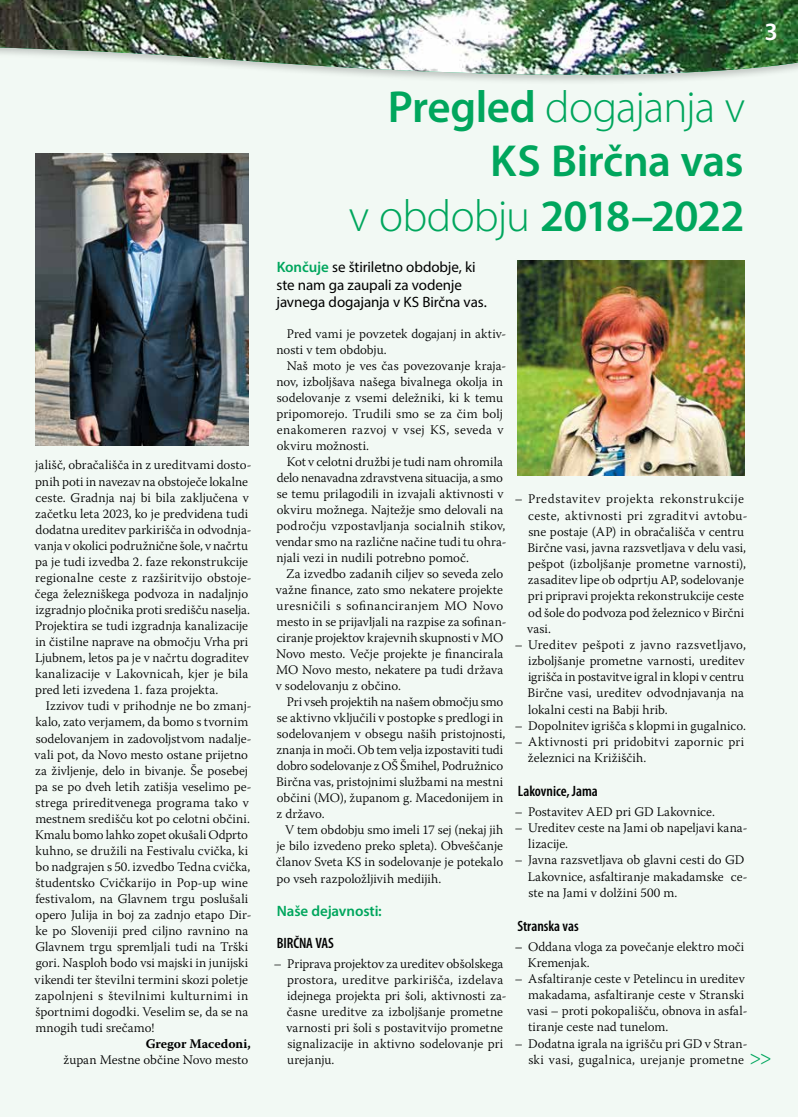
<style>
.page{position:relative;width:798px;height:1117px;background:#fff}
.page>*{position:absolute;margin:0;border:0;box-sizing:border-box;transform-origin:0 0}
.t1{font:600 45px/54px "Myriad Pro";letter-spacing:-.015em;color:#00a65d;text-align:right}
.t2{font:600 25px "Myriad Pro";color:#fff}
.t3{font:15px/17.8px "Myriad Pro";letter-spacing:-.01em;color:#000}
.t4{font:600 condensed 15px "Myriad Pro";color:#000}
.t5{font:600 15px "Myriad Pro";letter-spacing:-.005em;color:#00a65d}
.t6{font:300 13.12px/16px "Warnock Pro";letter-spacing:.005em;color:#000}
.t7{font:700 13.12px "Warnock Pro";color:#000}
.s1{font-weight:300}
.s2{font-weight:600;color:#00a65d}
.s3{font-weight:400}
.s4{font-size:22.5px;color:#00a65d}
</style>
<div class="page">
<div style="left:1px;top:94px;width:796px;height:1022px;background:#f2f9f4"></div>
<svg style="left:0;top:94px;width:1px;height:1022px"></svg>
<svg style="left:0;top:76px;width:797px;height:18px;fill:#f2f9f4"></svg>
<img style="left:0;top:0;width:797px;height:76px">
<img style="left:35px;top:153px;width:213px;height:292px">
<img style="left:517px;top:260px;width:227px;height:216px">
<p class="t6" style="left:35px;top:457px;width:218px">jališč, obračališča in z ureditvami dosto&shy;pnih poti in navezav na obstoječe lokalne ceste. Gradnja naj bi bila zaključena v začetku leta 2023, ko je predvidena tudi dodatna ureditev parkirišča in odvodnja&shy;vanja v okolici podružnične šole, v načrtu pa je tudi izvedba 2. faze rekonstrukcije regionalne ceste z razširitvijo obstoje&shy;čega železniškega podvoza in nadaljnjo izgradnjo pločnika proti središču naselja.<br>Projektira se tudi izgradnja kanalizacije in čistilne naprave na območju Vrha pri Ljubnem, letos pa je v načrtu dograditev kanalizacije v Lakovnicah, kjer je bila pred leti izvedena 1. faza projekta.</p>
<p class="t6" style="left:35px;top:697px;width:218px;text-indent:11px">Izzivov tudi v prihodnje ne bo zmanj&shy;kalo, zato verjamem, da bomo s tvornim sodelovanjem in zadovoljstvom nadalje&shy;vali pot, da Novo mesto ostane prijetno za življenje, delo in bivanje. Še posebej pa se po dveh letih zatišja veselimo pe&shy;strega prireditvenega programa tako v mestnem središču kot po celotni občini.<br>Kmalu bomo lahko zopet okušali Odprto kuhno, se družili na Festivalu cvička, ki bo nadgrajen s 50. izvedbo Tedna cvička, študentsko Cvičkarijo in Pop-up wine festivalom, na Glavnem trgu poslušali opero Julija in boj za zadnjo etapo Dir&shy;ke po Sloveniji pred ciljno ravnino na Glavnem trgu spremljali tudi na Trški gori. Nasploh bodo vsi majski in junijski vikendi ter številni termini skozi poletje zapolnjeni s številnimi kulturnimi in športnimi dogodki. Veselim se, da se na mnogih tudi srečamo!</p>
<p class="t7" style="left:146px;top:1035px;width:106px">Gregor Macedoni,</p>
<p class="t6" style="left:63px;top:1050px;width:186px">župan Mestne občine Novo mesto</p>
<h1 class="t1" style="left:349px;top:79px;width:398px">Pregled <span class="s1">dogajanja v<br></span>KS Birčna vas<br><span class="s1">v obdobju</span> 2018–2022</h1>
<h2 class="t2" style="left:764px;top:16px;width:15px">3</h2>
<p class="t3" style="left:276px;top:258px;width:212px"><span class="s2">Končuje</span> se štiriletno obdobje, ki ste nam ga zaupali za vodenje javnega dogajanja v KS Birčna vas.</p>
<p class="t6" style="left:276px;top:325px;width:231px;text-indent:10px">Pred vami je povzetek dogajanj in aktiv&shy;nosti v tem obdobju.</p>
<p class="t6" style="left:276px;top:357px;width:231px;text-indent:10px">Naš moto je ves čas povezovanje kraja&shy;nov, izboljšava našega bivalnega okolja in sodelovanje z vsemi deležniki, ki k temu pripomorejo. Trudili smo se za čim bolj enakomeren razvoj v vsej KS, seveda v okviru možnosti.</p>
<p class="t6" style="left:276px;top:453px;width:232px;text-indent:11px">Kot v celotni družbi je tudi nam ohromila delo nenavadna zdravstvena situacija, a smo se temu prilagodili in izvajali aktivnosti v okviru možnega. Najtežje smo delovali na področju vzpostavljanja socialnih stikov, vendar smo na različne načine tudi tu ohra&shy;njali vezi in nudili potrebno pomoč.</p>
<p class="t6" style="left:275px;top:565px;width:232px;text-indent:11px">Za izvedbo zadanih ciljev so seveda zelo važne finance, zato smo nekatere projekte uresničili s sofinanciranjem MO Novo mesto in se prijavljali na razpise za sofinan&shy;ciranje projektov krajevnih skupnosti v MO Novo mesto. Večje projekte je financirala MO Novo mesto, nekatere pa tudi država v sodelovanju z občino.</p>
<p class="t6" style="left:276px;top:693px;width:230px;text-indent:11px">Pri vseh projektih na našem območju smo se aktivno vključili v postopke s predlogi in sodelovanjem v obsegu naših pristojnosti, znanja in moči. Ob tem velja izpostaviti tudi dobro sodelovanje z OŠ Šmihel, Podružnico Birčna vas, pristojnimi službami na mestni občini (MO), županom g. Macedonijem in z državo.</p>
<p class="t6" style="left:276px;top:821px;width:228px;text-align:justify;text-indent:9px">V tem obdobju smo imeli 17 sej (nekaj jih je bilo izvedeno preko spleta). Obveščanje članov Sveta KS in sodelovanje je potekalo po vseh razpoložljivih medijih.</p>
<p class="t5" style="left:277px;top:901px;width:106px">Naše dejavnosti:</p>
<p class="t4" style="left:277px;top:933px;width:58px">BIRČNA VAS</p>
<p class="t6" style="left:286px;top:954px;width:221px;text-indent:-13px">– Priprava projektov za ureditev obšolskega prostora, ureditve parkirišča, izdelava idejnega projekta pri šoli, aktivnosti za&shy;časne ureditve za izboljšanje prometne varnosti pri šoli s postavitvijo prometne signalizacije in aktivno sodelovanje pri urejanju.</p>
<p class="t6" style="left:527px;top:490px;width:221px;text-indent:-13px">– Predstavitev projekta rekonstrukcije ceste, aktivnosti pri zgraditvi avtobu&shy;sne postaje (AP) in obračališča v centru Birčne vasi, javna razsvetljava v delu vasi, pešpot (izboljšanje prometne varnosti), zasaditev lipe ob odprtju AP, sodelovanje pri pripravi projekta rekonstrukcije ceste od šole do podvoza pod železnico v Birčni vasi.</p>
<p class="t6" style="left:527px;top:636px;width:220px;text-indent:-13px">– Ureditev pešpoti z javno razsvetljavo, izboljšanje prometne varnosti, ureditev igrišča in postavitve igral in klopi v centru Birčne vasi, ureditev odvodnjavanja na lokalni cesti na Babji hrib.</p>
<p class="t6" style="left:514px;top:717px;width:233px">– Dopolnitev igrišča s klopmi in gugalnico.</p>
<p class="t6" style="left:527px;top:733px;width:218px;text-indent:-13px">– Aktivnosti pri pridobitvi zapornic pri železnici na Križiščih.</p>
<p class="t4" style="left:517px;top:781px;width:81px">Lakovnice, Jama</p>
<p class="t6" style="left:514px;top:803px;width:201px">– Postavitev AED pri GD Lakovnice.</p>
<p class="t6" style="left:528px;top:819px;width:221px;text-indent:-13px">– Ureditev ceste na Jami ob napeljavi kana&shy;lizacije.</p>
<p class="t6" style="left:527px;top:851px;width:221px;text-indent:-13px">– Javna razsvetljava ob glavni cesti do GD<br>Lakovnice, asfaltiranje makadamske ce&shy;ste na Jami v dolžini 500 m.</p>
<p class="t4" style="left:517px;top:916px;width:63px">Stranska vas</p>
<p class="t6" style="left:527px;top:937px;width:218px;text-indent:-13px"><span class="s3">–</span> Oddana vloga za povečanje elektro moči<br>Kremenjak.</p>
<p class="t6" style="left:527px;top:970px;width:221px;text-indent:-13px">– Asfaltiranje ceste v Petelincu in ureditev makadama, asfaltiranje ceste v Stranski vasi – proti pokopališču, obnova in asfal&shy;tiranje ceste nad tunelom.</p>
<p class="t6" style="left:528px;top:1034px;width:245px;text-indent:-14px">– Dodatna igrala na igrišču pri GD v Stran-<br>ski vasi, gugalnica, urejanje prometne <span class="s4">&gt;&gt;</span></p>
</div>
